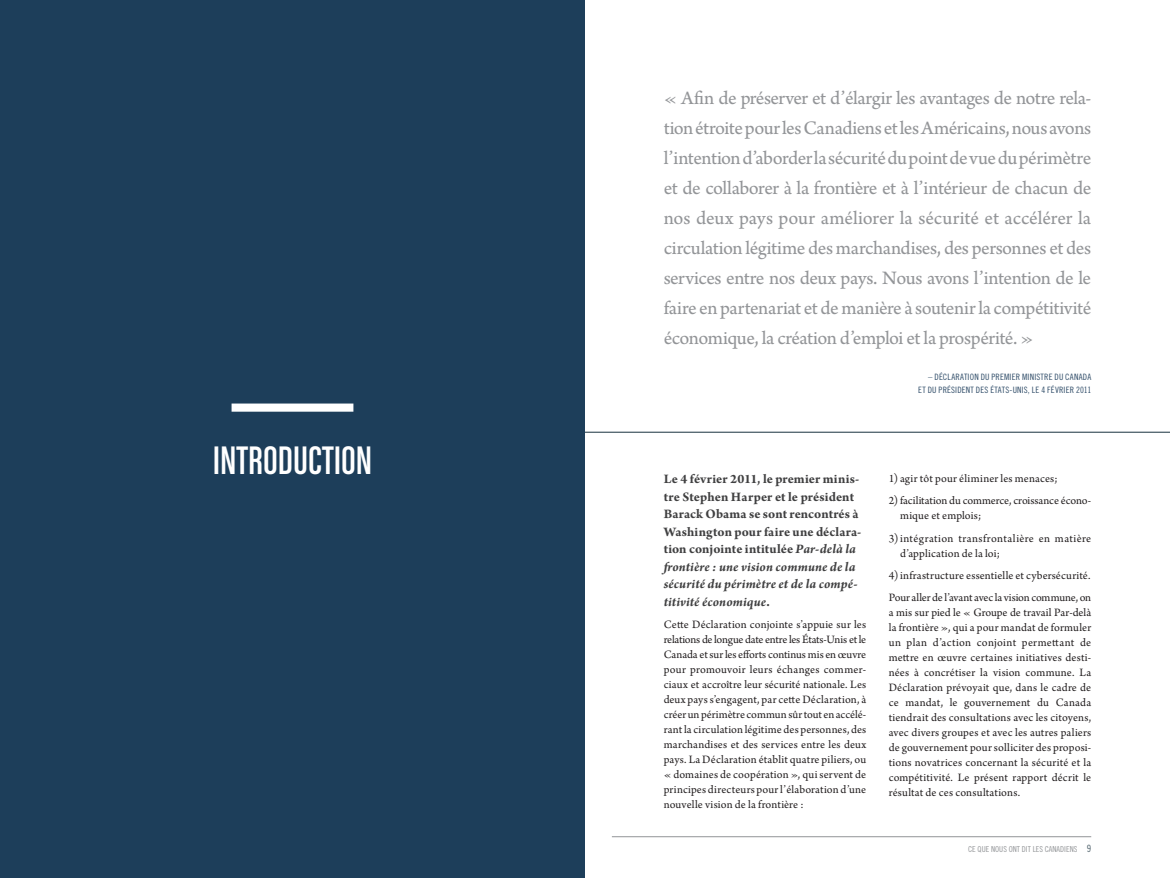
<style>
.page{position:relative;width:1170px;height:878px;background:#fff}
.page>*{position:absolute;margin:0;border:0;box-sizing:border-box;transform-origin:0 0}
.t1{font:42.25px "Chalet Comprime Cologne Eighty";color:#fff}
.t2{font:20px/30px "Arno Pro Sm Text";letter-spacing:-.025em;color:#939598;text-align:justify}
.t3{font:700 13.75px/17.5px "Arno Pro";letter-spacing:.005em;color:#404041}
.t4{font:11.88px/15px "Arno Pro";letter-spacing:.01em;color:#231f20}
.t5{font:8.75px/12.5px "Trade Gothic Cond Eighteen";letter-spacing:.02em;color:#2f4c68;text-align:right}
.t6{font:8.12px "Trade Gothic Cond Eighteen";color:#939598}
.s1{font-style:italic}
.s2{font-size:10px;color:#465a65}
</style>
<div class="page">
<hr style="left:612px;top:836px;width:479px;height:1px;background:#939598">
<div style="left:0;top:0;width:585px;height:877px;background:#1d3e5a"></div>
<div style="left:232px;top:403px;width:121px;height:8px;background:#fff"></div>
<hr style="left:585px;top:431px;width:585px;height:2px;background:#465a65">
<h1 class="t1" style="left:213px;top:443px;width:161px">INTRODUCTION</h1>
<p class="t2" style="left:664px;top:84px;width:429px">« Afin de préserver et d’élargir les avantages de notre rela&shy;tion étroite pour les Canadiens et les Américains, nous avons l’intention d’aborder la sécurité du point de vue du périmètre et de collaborer à la frontière et à l’intérieur de chacun de nos deux pays pour améliorer la sécurité et accélérer la circulation légitime des marchandises, des personnes et des services entre nos deux pays. Nous avons l’intention de le faire en partenariat et de manière à soutenir la compétitivité économique, la création d’emploi et la prospérité. »</p>
<p class="t5" style="left:918px;top:372px;width:175px">– DÉCLARATION DU PREMIER MINISTRE DU CANADA<br>ET DU PRÉSIDENT DES ÉTATS-UNIS, LE 4 FÉVRIER 2011</p>
<p class="t3" style="left:664px;top:471px;width:199px">Le 4 février 2011, le premier minis&shy;tre Stephen Harper et le président Barack Obama se sont rencontrés à Washington pour faire une déclara&shy;tion conjointe intitulée <span class="s1">Par-delà la frontière : une vision commune de la sécurité du périmètre et de la compé&shy;titivité économique</span>.</p>
<p class="t4" style="left:664px;top:617px;width:204px;text-align:justify">Cette Déclaration conjointe s’appuie sur les relations de longue date entre les États-Unis et le Canada et sur les efforts continus mis en œuvre pour promouvoir leurs échanges commer&shy;ciaux et accroître leur sécurité nationale. Les deux pays s’engagent, par cette Déclaration, à créer un périmètre commun sûr tout en accélé&shy;rant la circulation légitime des personnes, des marchandises et des services entre les deux pays. La Déclaration établit quatre piliers, ou « domaines de coopération », qui servent de principes directeurs pour l’élaboration d’une nouvelle vision de la frontière :</p>
<p class="t4" style="left:889px;top:471px;width:170px">1) agir tôt pour éliminer les menaces;</p>
<p class="t4" style="left:900px;top:494px;width:193px;text-indent:-11px">2) facilitation du commerce, croissance écono&shy;mique et emplois;</p>
<p class="t4" style="left:900px;top:531px;width:193px;text-indent:-11px">3) intégration transfrontalière en matière d’application de la loi;</p>
<p class="t4" style="left:889px;top:564px;width:204px;line-height:22.2px">4) infrastructure essentielle et cybersécurité.<br>Pour aller de l’avant avec la vision commune, on</p>
<p class="t4" style="left:889px;top:605px;width:204px;text-align:justify">a mis sur pied le « Groupe de travail Par-delà la frontière », qui a pour mandat de formuler un plan d’action conjoint permettant de mettre en œuvre certaines initiatives desti&shy;nées à concrétiser la vision commune. La Déclaration prévoyait que, dans le cadre de ce mandat, le gouvernement du Canada tiendrait des consultations avec les citoyens, avec divers groupes et avec les autres paliers de gouvernement pour solliciter des proposi&shy;tions novatrices concernant la sécurité et la compétitivité. Le présent rapport décrit le résultat de ces consultations.</p>
<p class="t6" style="left:968px;top:846px;width:125px">CE QUE NOUS ONT DIT LES CANADIENS <span class="s2">9</span></p>
</div>
